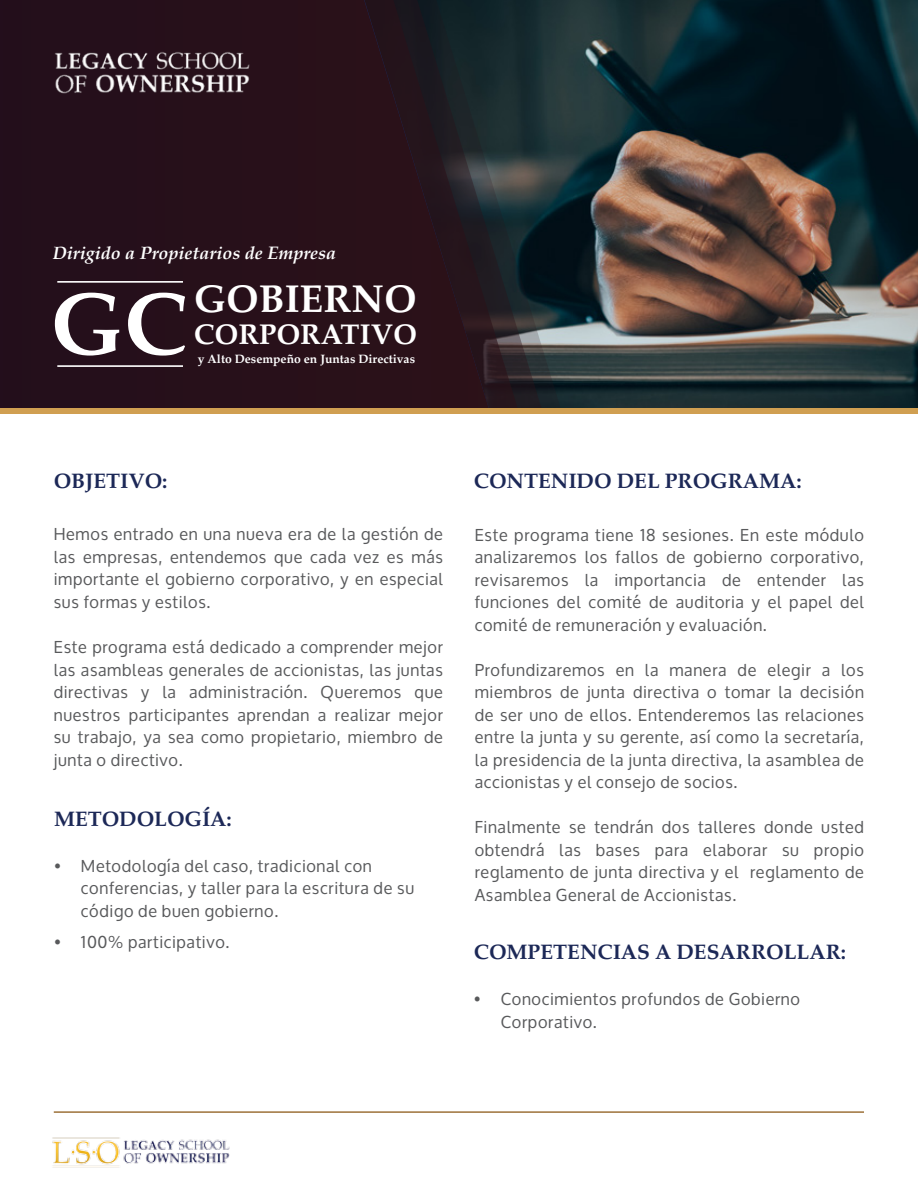
<style>
.page{position:relative;width:918px;height:1188px;background:#fff}
.page>*{position:absolute;margin:0;border:0;box-sizing:border-box;transform-origin:0 0}
.t1{font:700 88.35px "Palatino";color:#fff}
.t2{font:700 38.85px "Palatino";color:#fff}
.t3{font:700 28.65px "Palatino";color:#fff}
.t4{font:700 21px "Palatino";color:#1c2857}
.t5{font:italic 700 18px "Palatino";color:#fff}
.t6{font:16.5px/22.5px "Oxygen";letter-spacing:.04em;color:#58595b;text-align:justify}
.t7{font:700 12.15px "Palatino";color:#fff}
</style>
<div class="page">
<img style="left:561px;top:0;width:357px;height:408px">
<svg style="left:542px;top:0;width:19px;height:408px;background:#233539"></svg>
<svg style="left:518px;top:0;width:24px;height:408px;background:#222f33"></svg>
<svg style="left:489px;top:0;width:29px;height:408px;background:#252c30"></svg>
<svg style="left:0;top:0;width:489px;height:408px;background:#26111b"></svg>
<div style="left:0;top:408px;width:918px;height:5px;background:#d09f51"></div>
<img style="left:53px;top:46px;width:199px;height:50px">
<hr style="left:54px;top:1111px;width:810px;height:2px;background:#9d7139">
<img style="left:52px;top:1137px;width:178px;height:31px">
<hr style="left:57px;top:281px;width:126px;height:2px;background:#fff">
<hr style="left:57px;top:365px;width:126px;height:2px;background:#fff">
<p class="t5" style="left:53px;top:238px;width:285px">Dirigido a Propietarios de Empresa</p>
<h1 class="t1" style="left:50px;top:249px;width:139px">GC</h1>
<h2 class="t2" style="left:194px;top:266px;width:224px">GOBIERNO</h2>
<p class="t7" style="left:198px;top:348px;width:219px">y Alto Desempeño en Juntas Directivas</p>
<h3 class="t3" style="left:194px;top:310px;width:224px">CORPORATIVO</h3>
<p class="t4" style="left:54px;top:463px;width:115px">OBJETIVO:</p>
<p class="t4" style="left:474px;top:463px;width:329px">CONTENIDO DEL PROGRAMA:</p>
<p class="t6" style="left:54px;top:524px;width:391px">Hemos entrado en una nueva era de la gestión de las empresas, entendemos que cada vez es más importante el gobierno corporativo, y en especial sus formas y estilos.</p>
<p class="t6" style="left:54px;top:636px;width:391px">Este programa está dedicado a comprender mejor las asambleas generales de accionistas, las juntas directivas y la administración. Queremos que nuestros participantes aprendan a realizar mejor su trabajo, ya sea como propietario, miembro de junta o directivo.</p>
<p class="t4" style="left:54px;top:801px;width:179px">METODOLOGÍA:</p>
<p class="t6" style="left:81px;top:855px;width:335px;text-align:left;text-indent:-27px">• Metodología del caso, tradicional con conferencias, y taller para la escritura de su código de buen gobierno.</p>
<p class="t6" style="left:54px;top:931px;width:177px">• 100% participativo.</p>
<p class="t6" style="left:475px;top:524px;width:391px">Este programa tiene 18 sesiones. En este módulo analizaremos los fallos de gobierno corporativo, revisaremos la importancia de entender las funciones del comité de auditoria y el papel del comité de remuneración y evaluación.</p>
<p class="t6" style="left:475px;top:659px;width:391px">Profundizaremos en la manera de elegir a los miembros de junta directiva o tomar la decisión de ser uno de ellos. Entenderemos las relaciones entre la junta y su gerente, así como la secretaría, la presidencia de la junta directiva, la asamblea de accionistas y el consejo de socios.</p>
<p class="t6" style="left:475px;top:816px;width:391px">Finalmente se tendrán dos talleres donde usted obtendrá las bases para elaborar su propio reglamento de junta directiva y el reglamento de Asamblea General de Accionistas.</p>
<p class="t4" style="left:474px;top:934px;width:374px">COMPETENCIAS A DESARROLLAR:</p>
<p class="t6" style="left:501px;top:988px;width:301px;text-indent:-27px">• Conocimientos profundos de Gobierno<br>Corporativo.</p>
</div>
